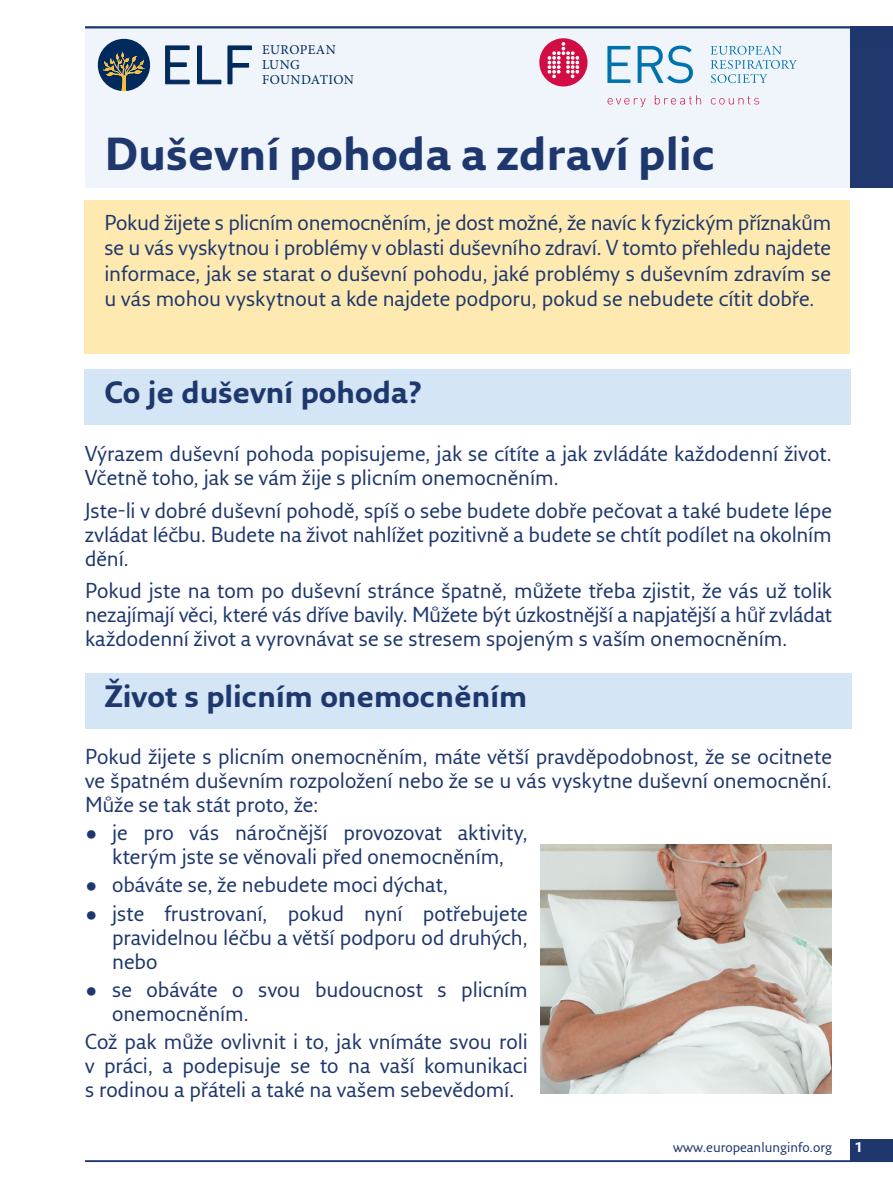
<style>
.page{position:relative;width:893px;height:1191px;background:#fff}
.page>*{position:absolute;margin:0;border:0;box-sizing:border-box;transform-origin:0 0}
.H___Article_title{font:700 45px "Fresco Sans Pro";letter-spacing:.005em;color:#1e376d}
.t1{font:700 30px "Fresco Sans Pro";color:#1e376d}
.H___B-head{font:21px/24px "Fresco Sans Pro";color:#1e376d;text-align:justify}
.Running_foot_left{font:13.5px "Fresco Sans Pro";color:#1e376d}
.t2{font:13.5px/14.7px "Minion Pro";letter-spacing:.025em;color:#00295c}
.Folio_left{font:700 13.5px "Fresco Sans Pro";color:#fff}
</style>
<div class="page">
<div style="left:85px;top:26px;width:808px;height:162px;background:#eff5fb"></div>
<hr style="left:85px;top:26px;width:808px;height:2px;background:#1e376d">
<div style="left:850px;top:26px;width:43px;height:162px;background:#20386d"></div>
<svg style="left:711px;top:46px;width:86px;height:37px"></svg>
<svg style="left:607px;top:46px;width:23px;height:37px"></svg>
<svg style="left:608px;top:98px;width:38px;height:9px"></svg>
<svg style="left:655px;top:95px;width:46px;height:9px"></svg>
<svg style="left:711px;top:96px;width:48px;height:8px"></svg>
<div style="left:539px;top:38px;width:48px;height:48px;background:#d20d44;border-radius:50%"></div>
<svg style="left:548px;top:42px;width:31px;height:36px"></svg>
<svg style="left:638px;top:46px;width:55px;height:37px"></svg>
<div style="left:850px;top:1138px;width:43px;height:23px;background:#1e376d"></div>
<hr style="left:85px;top:1160px;width:808px;height:2px;background:#1e376d">
<svg style="left:165px;top:45px;width:25px;height:39px"></svg>
<svg style="left:197px;top:45px;width:24px;height:39px"></svg>
<svg style="left:227px;top:45px;width:25px;height:39px"></svg>
<svg style="left:98px;top:39px;width:52px;height:52px"></svg>
<div style="left:84px;top:369px;width:766px;height:56px;background:#d4e5f5"></div>
<div style="left:84px;top:200px;width:766px;height:153px;background:#feeab0"></div>
<div style="left:85px;top:673px;width:766px;height:56px;background:#d4e5f5"></div>
<img style="left:541px;top:844px;width:291px;height:249px">
<p class="t2" style="left:262px;top:43px;width:93px">EUROPEAN<br>LUNG<br>FOUNDATION</p>
<p class="H___Article_title" style="left:104px;top:126px;width:613px">Duševní pohoda a zdraví plic</p>
<p class="H___B-head" style="left:104px;top:210px;width:728px;line-height:25.2px">Pokud žijete s plicním onemocněním, je dost možné, že navíc k fyzickým příznakům se u vás vyskytnou i problémy v oblasti duševního zdraví. V tomto přehledu najdete informace, jak se starat o duševní pohodu, jaké problémy s duševním zdravím se u vás mohou vyskytnout a kde najdete podporu, pokud se nebudete cítit dobře.</p>
<p class="t1" style="left:104px;top:374px;width:319px">Co je duševní pohoda?</p>
<p class="H___B-head" style="left:85px;top:441px;width:748px">Výrazem duševní pohoda popisujeme, jak se cítíte a jak zvládáte každodenní život.<br>Včetně toho, jak se vám žije s plicním onemocněním.</p>
<p class="H___B-head" style="left:85px;top:497px;width:749px">Jste-li v dobré duševní pohodě, spíš o sebe budete dobře pečovat a také budete lépe zvládat léčbu. Budete na život nahlížet pozitivně a budete se chtít podílet na okolním dění.</p>
<p class="H___B-head" style="left:85px;top:578px;width:748px">Pokud jste na tom po duševní stránce špatně, můžete třeba zjistit, že vás už tolik nezajímají věci, které vás dříve bavily. Můžete být úzkostnější a napjatější a hůř zvládat každodenní život a vyrovnávat se se stresem spojeným s vaším onemocněním.</p>
<p class="t1" style="left:105px;top:677px;width:424px">Život s plicním onemocněním</p>
<p class="H___B-head" style="left:85px;top:744px;width:748px">Pokud žijete s plicním onemocněním, máte větší pravděpodobnost, že se ocitnete ve špatném duševním rozpoložení nebo že se u vás vyskytne duševní onemocnění.<br>Může se tak stát proto, že:</p>
<p class="H___B-head" style="left:85px;top:820px;width:444px;text-align:center">• je pro vás náročnější provozovat aktivity, kterým jste se věnovali před onemocněním,</p>
<p class="H___B-head" style="left:85px;top:872px;width:365px">• obáváte se, že nebudete moci dýchat,</p>
<p class="H___B-head" style="left:112px;top:900px;width:417px;text-indent:-27px">• jste frustrovaní, pokud nyní potřebujete pravidelnou léčbu a větší podporu od druhých, nebo</p>
<p class="H___B-head" style="left:112px;top:977px;width:417px;text-indent:-27px">• se obáváte o svou budoucnost s plicním onemocněním.</p>
<p class="H___B-head" style="left:85px;top:1029px;width:444px">Což pak může ovlivnit i to, jak vnímáte svou roli v práci, a podepisuje se to na vaší komunikaci s rodinou a přáteli a také na vašem sebevědomí.</p>
<p class="Running_foot_left" style="left:673px;top:1138px;width:160px">www.europeanlunginfo.org</p>
<p class="Folio_left" style="left:855px;top:1139px;width:10px">1</p>
</div>
